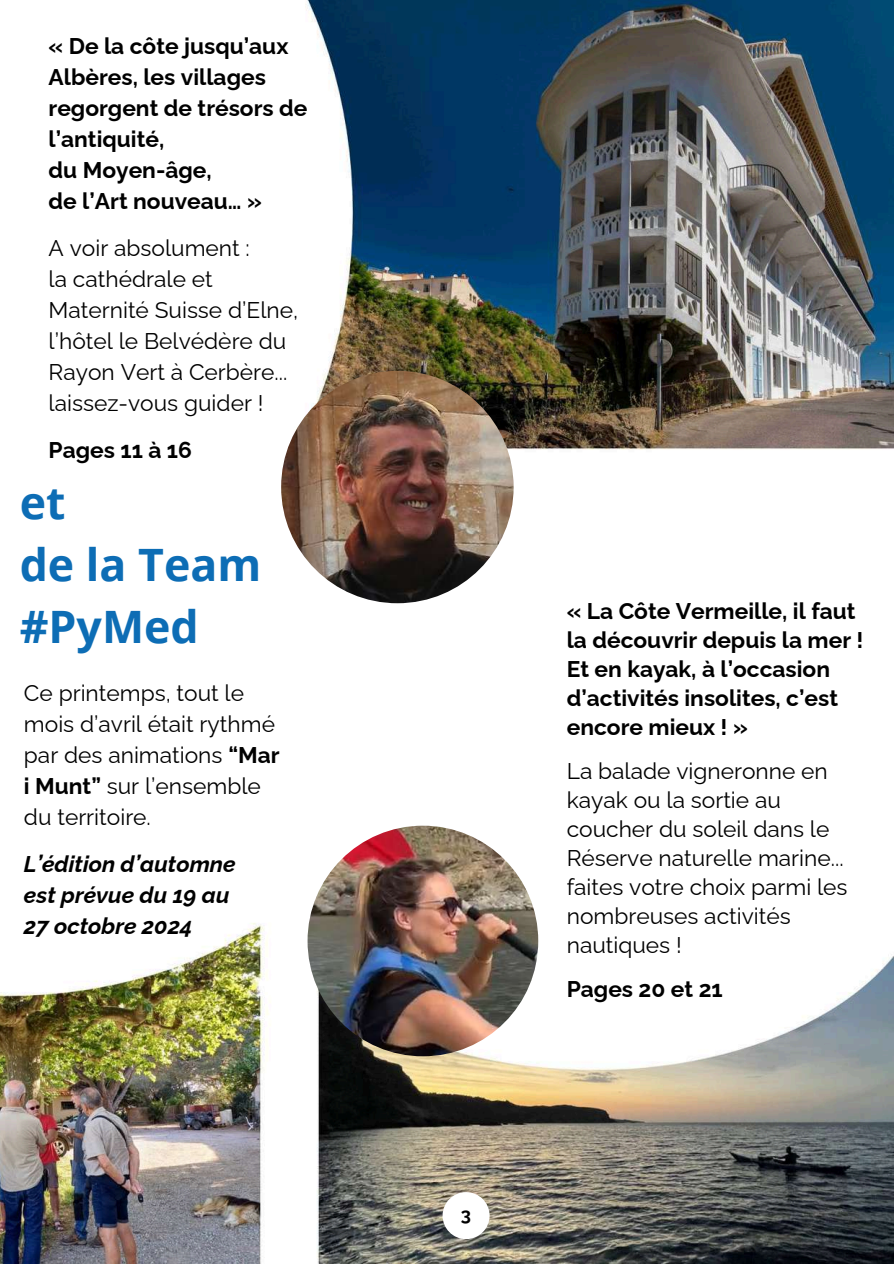
<style>
.page{position:relative;width:894px;height:1264px;background:#fff}
.page>*{position:absolute;margin:0;border:0;box-sizing:border-box;transform-origin:0 0}
.t1{font:700 44.7px/61.8px "Open Sans";color:#0d6db5}
.t2{font:22.65px/31px "Raleway";color:#000}
.t3{font:700 22.65px/31px "Raleway";color:#000}
.t4{font:italic 700 22.65px/31px "Raleway";color:#000}
.t5{font:700 18.3px "Raleway";color:#000}
.s1{font-weight:700}
</style>
<div class="page">
<img style="left:0;top:0;width:893px;height:1263px">
<img style="left:281px;top:371px;width:232px;height:232px;border-radius:50%">
<img style="left:307px;top:825px;width:231px;height:231px;border-radius:50%">
<div style="left:442px;top:1192px;width:47px;height:47px;background:#fff;border-radius:50%"></div>
<p class="t3" style="left:49px;top:30px;width:260px">« De la côte jusqu’aux<br>Albères, les villages regorgent de trésors de l’antiquité,<br>du Moyen-âge,<br>de l’Art nouveau… »</p>
<p class="t2" style="left:49px;top:232px;width:251px">A voir absolument :<br>la cathédrale et<br>Maternité Suisse d’Elne, l’hôtel le Belvédère du<br>Rayon Vert à Cerbère... laissez-vous guider !</p>
<p class="t3" style="left:49px;top:434px;width:145px">Pages 11 à 16</p>
<h1 class="t1" style="left:20px;top:471px;width:243px">et<br>de la Team #PyMed</h1>
<p class="t2" style="left:24px;top:677px;width:257px">Ce printemps, tout le mois d’avril était rythmé par des animations <span class="s1">“Mar i Munt”</span> sur l’ensemble du territoire.</p>
<p class="t4" style="left:24px;top:848px;width:213px">L’édition d’automne est prévue du 19 au<br>27 octobre 2024</p>
<p class="t5" style="left:461px;top:1204px;width:12px">3</p>
<p class="t3" style="left:566px;top:596px;width:298px;line-height:29px">« La Côte Vermeille, il faut la découvrir depuis la mer !<br>Et en kayak, à l’occasion d’activités insolites, c’est encore mieux ! »</p>
<p class="t2" style="left:566px;top:756px;width:282px;line-height:29px">La balade vigneronne en kayak ou la sortie au coucher du soleil dans le<br>Réserve naturelle marine... faites votre choix parmi les nombreuses activités nautiques !</p>
<p class="t3" style="left:566px;top:973px;width:157px">Pages 20 et 21</p>
</div>
